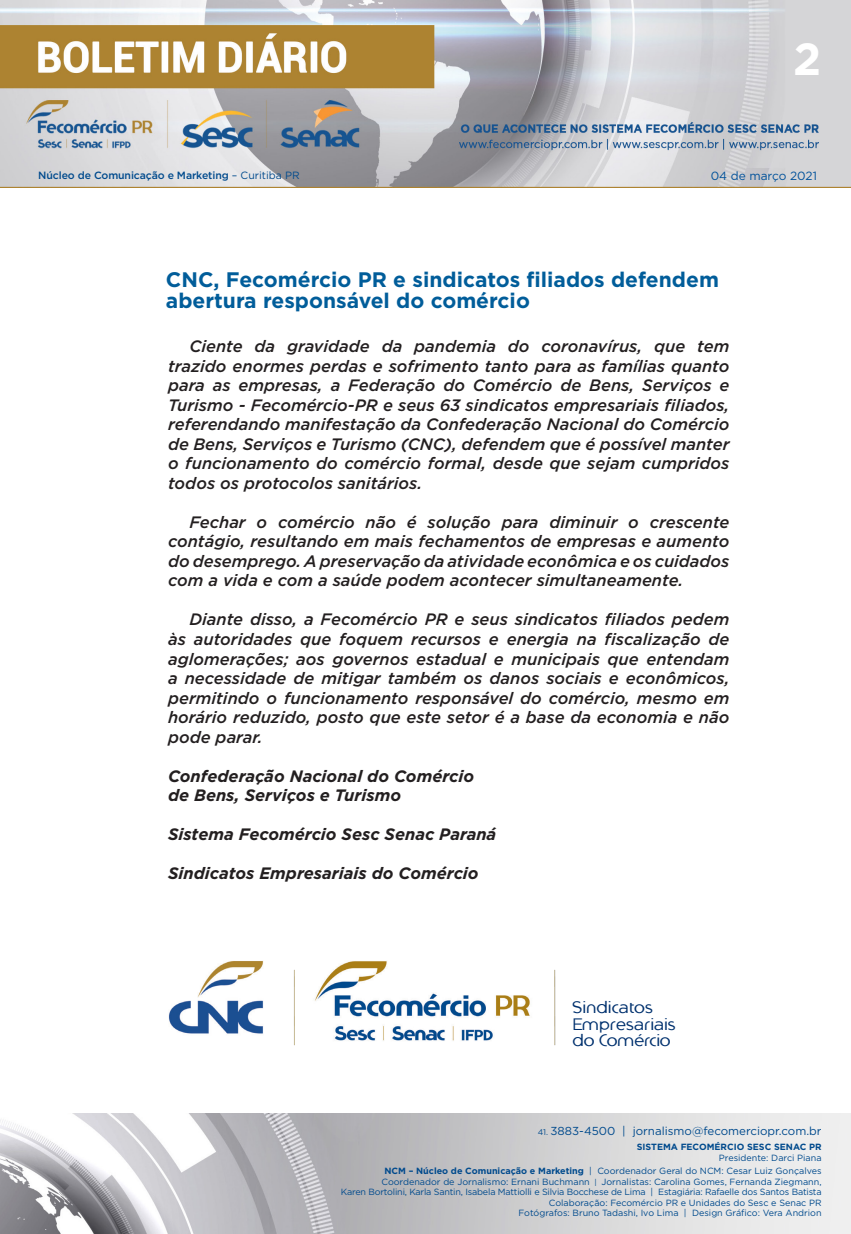
<style>
.page{position:relative;width:851px;height:1234px;background:#fff}
.page>*{position:absolute;margin:0;border:0;box-sizing:border-box;transform-origin:0 0}
.t1{font:700 45px "Gotham";color:#fff}
.TITULO_2_linhas{font:700 21px/21px "Gotham";color:#015d9a}
.TEXTO{font:italic 500 16.5px/19.5px "Gotham";color:#231f20;text-align:justify}
.LEGENDA_Italic{font:italic 700 16.5px/19.5px "Gotham";color:#231f20}
.LEGENDA_Italic-2{font:16.5px/16.5px "Comercio Sans";color:#01316e}
.t2{font:11.85px "Gotham";color:#01529b}
.t3{font:11.55px "Gotham";color:#004a8d}
.t4{font:500 10.5px "Gotham";letter-spacing:-.01em;color:#004a8d}
.t5{font:9px/10.5px "Gotham";color:#004a8d;text-align:right}
.t6{font:700 9px "Gotham";color:#004a8d}
.s1{font-weight:400}
.s2{font-size:8.25px}
.s3{font-weight:700}
.s4{font-size:7.65px}
</style>
<div class="page">
<img style="left:0;top:0;width:850px;height:188px">
<img style="left:0;top:1113px;width:850px;height:120px">
<img style="left:169px;top:961px;width:361px;height:80px">
<img style="left:286px;top:961px;width:17px;height:85px">
<img style="left:554px;top:969px;width:2px;height:77px">
<h1 class="t1" style="left:793px;top:29px;width:30px">2</h1>
<p class="t4" style="left:38px;top:168px;width:263px">Núcleo de Comunicação e Marketing <span class="s1">– Curitiba PR</span></p>
<p class="t2" style="left:710px;top:168px;width:108px">04 de março 2021</p>
<p class="TITULO_2_linhas" style="left:166px;top:269px;width:554px">CNC, Fecomércio PR e sindicatos filiados defendem abertura responsável do comércio</p>
<p class="TEXTO" style="left:168px;top:336px;width:563px;text-indent:21px">Ciente da gravidade da pandemia do coronavírus, que tem trazido enormes perdas e sofrimento tanto para as famílias quanto para as empresas, a Federação do Comércio de Bens, Serviços e Turismo - Fecomércio-PR e seus 63 sindicatos empresariais filiados, referendando manifestação da Confederação Nacional do Comércio de Bens, Serviços e Turismo (CNC), defendem que é possível manter o funcionamento do comércio formal, desde que sejam cumpridos todos os protocolos sanitários.</p>
<p class="TEXTO" style="left:168px;top:512px;width:563px;text-indent:21px">Fechar o comércio não é solução para diminuir o crescente contágio, resultando em mais fechamentos de empresas e aumento do desemprego. A preservação da atividade econômica e os cuidados com a vida e com a saúde podem acontecer simultaneamente.</p>
<p class="TEXTO" style="left:168px;top:609px;width:563px;text-indent:21px">Diante disso, a Fecomércio PR e seus sindicatos filiados pedem às autoridades que foquem recursos e energia na fiscalização de aglomerações; aos governos estadual e municipais que entendam a necessidade de mitigar também os danos sociais e econômicos, permitindo o funcionamento responsável do comércio, mesmo em horário reduzido, posto que este setor é a base da economia e não pode parar.</p>
<p class="LEGENDA_Italic" style="left:168px;top:765px;width:307px">Confederação Nacional do Comércio de Bens, Serviços e Turismo</p>
<p class="LEGENDA_Italic" style="left:168px;top:824px;width:330px">Sistema Fecomércio Sesc Senac Paraná</p>
<p class="LEGENDA_Italic" style="left:168px;top:863px;width:312px">Sindicatos Empresariais do Comércio</p>
<p class="LEGENDA_Italic-2" style="left:572px;top:998px;width:105px">Sindicatos<br>Empresariais do Comércio</p>
<p class="t3" style="left:537px;top:1123px;width:285px"><span class="s2">41.</span> 3883-4500 | jornalismo@fecomerciopr.com.br</p>
<p class="t6" style="left:636px;top:1140px;width:186px">SISTEMA FECOMÉRCIO SESC SENAC PR</p>
<p class="t5" style="left:384px;top:1150px;width:438px;line-height:13.5px">Presidente: Darci Piana<br><span class="s3">NCM – Núcleo de Comunicação e Marketing</span> | Coordenador Geral do NCM: Cesar Luiz Gonçalves</p>
<p class="t5" style="left:341px;top:1175px;width:482px">Coordenador de Jornalismo: Ernani Buchmann <span class="s4">|</span> Jornalistas: Carolina Gomes, Fernanda Ziegmann,<br>Karen Bortolini, Karla Santin, Isabela Mattiolli e Silvia Bocchese de Lima | Estagiária: Rafaelle dos Santos Batista Colaboração: Fecomércio PR e Unidades do Sesc e Senac PR<br>Fotógrafos: Bruno Tadashi, Ivo Lima | Design Gráfico: Vera Andrion</p>
</div>
